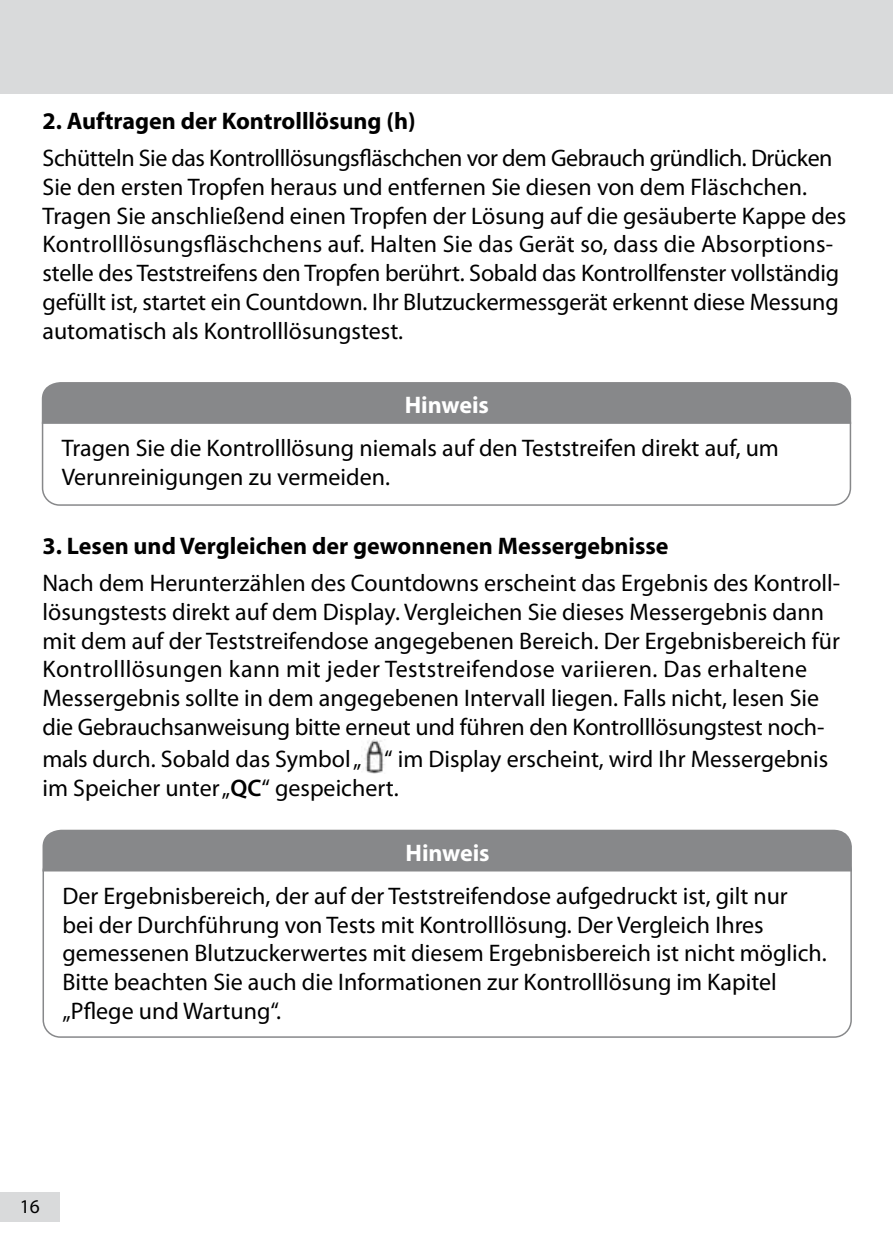
<style>
.page{position:relative;width:893px;height:1259px;background:#fff}
.page>*{position:absolute;margin:0;border:0;box-sizing:border-box;transform-origin:0 0}
.t1{font:24px/28.8px "Myriad Pro";color:#000}
.t2{font:700 24px "Myriad Pro";color:#000}
.t3{font:700 24px "Myriad Pro";color:#fff}
.t4{font:19.5px "Myriad Pro";color:#000}
.s1{font-weight:600}
</style>
<div class="page">
<div style="left:0;top:1191px;width:60px;height:30px;background:#d9dadb"></div>
<div style="left:0;top:0;width:893px;height:94px;background:#d9dadb"></div>
<div style="left:42px;top:406px;width:809px;height:100px;border:2px solid #87888a;border-radius:17px"></div>
<div style="left:42px;top:382px;width:809px;height:42px;background:#87888a"></div>
<div style="left:43px;top:853px;width:809px;height:184px;border:2px solid #87888a;border-radius:17px"></div>
<div style="left:43px;top:829px;width:809px;height:42px;background:#87888a"></div>
<img style="left:364px;top:740px;width:21px;height:33px">
<p class="t2" style="left:43px;top:105px;width:375px">2. Auftragen der Kontrolllösung (h)</p>
<p class="t1" style="left:43px;top:143px;width:805px">Schütteln Sie das Kontrolllösungsfläschchen vor dem Gebrauch gründlich. Drücken Sie den ersten Tropfen heraus und entfernen Sie diesen von dem Fläschchen.<br>Tragen Sie anschließend einen Tropfen der Lösung auf die gesäuberte Kappe des Kontrolllösungsfläschchens auf. Halten Sie das Gerät so, dass die Absorptions&shy;stelle des Teststreifens den Tropfen berührt. Sobald das Kontrollfenster vollständig gefüllt ist, startet ein Countdown. Ihr Blutzuckermessgerät erkennt diese Messung automatisch als Kontrolllösungstest.</p>
<p class="t3" style="left:405px;top:389px;width:86px">Hinweis</p>
<p class="t1" style="left:62px;top:433px;width:719px">Tragen Sie die Kontrolllösung niemals auf den Teststreifen direkt auf, um<br>Verunreinigungen zu vermeiden.</p>
<p class="t2" style="left:43px;top:530px;width:628px">3. Lesen und Vergleichen der gewonnenen Messergebnisse</p>
<p class="t1" style="left:43px;top:568px;width:799px">Nach dem Herunterzählen des Countdowns erscheint das Ergebnis des Kontroll&shy;lösungstests direkt auf dem Display. Vergleichen Sie dieses Messergebnis dann mit dem auf der Teststreifendose angegebenen Bereich. Der Ergebnisbereich für Kontrolllösungen kann mit jeder Teststreifendose variieren. Das erhaltene Messergebnis sollte in dem angegebenen Intervall liegen. Falls nicht, lesen Sie die Gebrauchsanweisung bitte erneut und führen den Kontrolllösungstest noch-</p>
<p class="t1" style="left:43px;top:744px;width:787px">mals durch. Sobald das Symbol „ “ im Display erscheint, wird Ihr Messergebnis im Speicher unter „<span class="s1">QC</span>“ gespeichert.</p>
<p class="t3" style="left:405px;top:837px;width:86px">Hinweis</p>
<p class="t1" style="left:62px;top:881px;width:766px">Der Ergebnisbereich, der auf der Teststreifendose aufgedruckt ist, gilt nur<br>bei der Durchführung von Tests mit Kontrolllösung. Der Vergleich Ihres gemessenen Blutzuckerwertes mit diesem Ergebnisbereich ist nicht möglich.<br>Bitte beachten Sie auch die Informationen zur Kontrolllösung im Kapitel „Pflege und Wartung“.</p>
<p class="t4" style="left:20px;top:1194px;width:22px">16</p>
</div>
